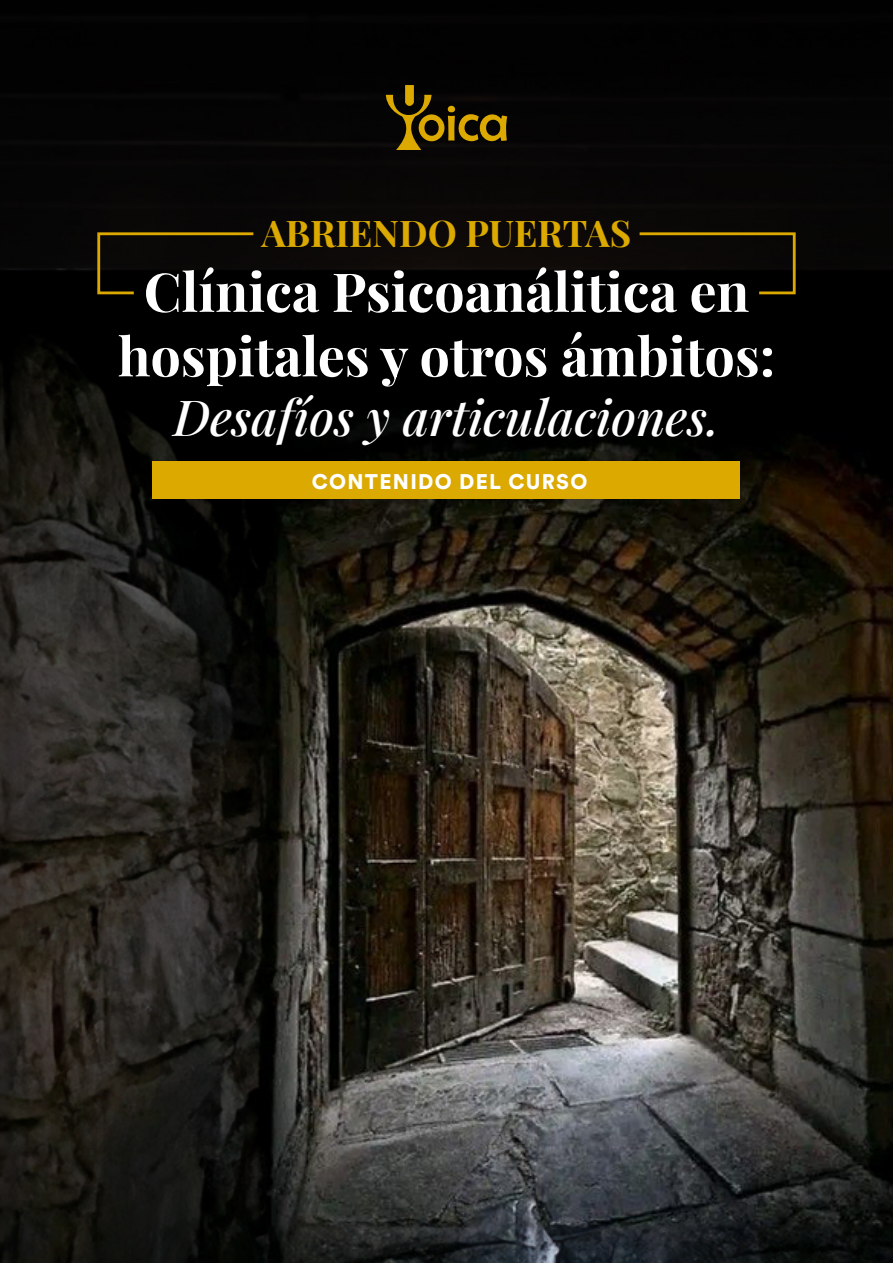
<style>
.page{position:relative;width:893px;height:1263px;background:#fff}
.page>*{position:absolute;margin:0;border:0;box-sizing:border-box;transform-origin:0 0}
.t1{font:53.7px/64.5px "Playfair Display";color:#fff;text-align:center}
.t2{font:italic 49.5px "Playfair Display";color:#fff}
.t3{font:36.75px "Playfair Display";color:#dba900}
.t4{font:900 21px "Circular Std";letter-spacing:.06em;color:#fff}
</style>
<div class="page">
<img style="left:0;top:0;width:893px;height:1263px">
<svg style="left:386px;top:85px;width:121px;height:65px;background:#3c2f03"></svg>
<div style="left:153px;top:461px;width:587px;height:38px;background:#dba900"></div>
<svg style="left:96px;top:231px;width:160px;height:65px;background:#130f03"></svg>
<svg style="left:637px;top:231px;width:160px;height:65px;background:#151003"></svg>
<p class="t3" style="left:262px;top:205px;width:371px">ABRIENDO PUERTAS</p>
<p class="t1" style="left:118px;top:255px;width:659px">Clínica Psicoanálitica en hospitales y otros ámbitos:</p>
<p class="t2" style="left:173px;top:379px;width:547px">Desafíos y articulaciones.</p>
<p class="t4" style="left:312px;top:467px;width:277px">CONTENIDO DEL CURSO</p>
</div>
